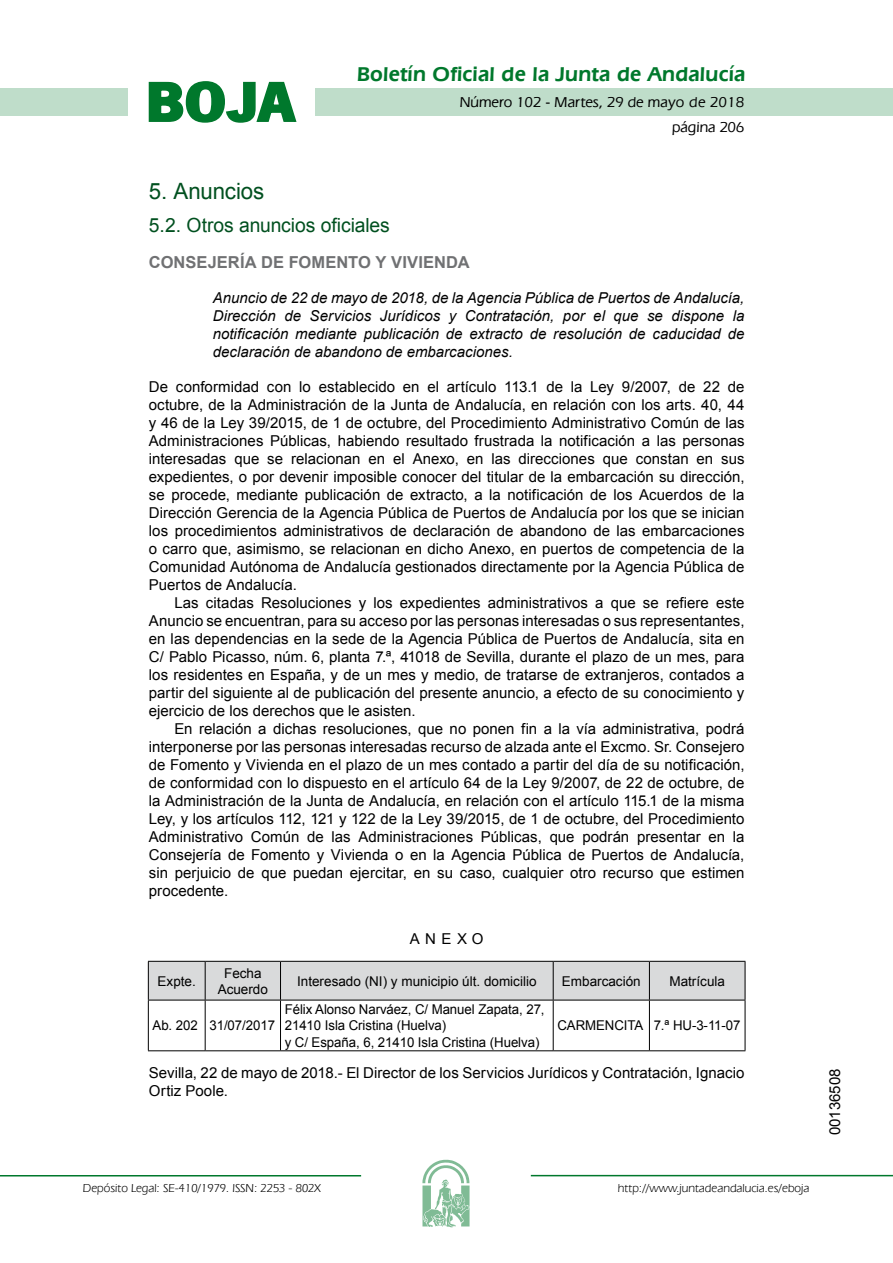
<style>
.page{position:relative;width:893px;height:1263px;background:#fff}
.page>*{position:absolute;margin:0;border:0;box-sizing:border-box;transform-origin:0 0}
.t1{font:700 57.75px "News Got T";color:#00782c;scale:1.14 1}
.t2{font:22.5px "Arial";letter-spacing:-.005em;color:#00501f}
.t3{font:600 21px "Eras IT Cby BT";letter-spacing:.01em;color:#00782c}
.t4{font:19.5px "Arial";letter-spacing:-.005em;color:#00501f}
.t5{font:700 16.5px "Arial";letter-spacing:.005em;color:#707173}
.t6{font:15px/18px "Arial";color:#000;text-align:justify}
.t7{font:italic 15px/18px "Arial";color:#000;text-align:justify}
.t8{font:500 15px/24.5px "Eras IT Cby BT";color:#000;text-align:right}
.t9{font:13.5px/16.2px "Arial";letter-spacing:-.005em;color:#000;text-align:center}
.t10{font:12px "Eras IT Cby BT";color:#000}
</style>
<div class="page">
<div style="left:315px;top:88px;width:577px;height:28px;background:#bfddca"></div>
<div style="left:0;top:88px;width:128px;height:28px;background:#bfddca"></div>
<hr style="left:0;top:1175px;width:361px;height:2px;background:#00782c">
<svg style="left:422px;top:1159px;width:47px;height:68px"></svg>
<hr style="left:531px;top:1175px;width:361px;height:1px;background:#00782c">
<svg style="left:148px;top:81px;width:149px;height:42px"></svg>
<div style="left:149px;top:962px;width:595px;height:38px;background:#d9dadb"></div>
<hr style="left:148px;top:961px;width:57px;height:1px;background:#000">
<hr style="left:148px;top:962px;width:1px;height:38px;background:#000">
<hr style="left:205px;top:961px;width:75px;height:1px;background:#000">
<hr style="left:205px;top:962px;width:1px;height:38px;background:#000">
<hr style="left:280px;top:961px;width:273px;height:1px;background:#000">
<hr style="left:280px;top:962px;width:1px;height:38px;background:#000">
<hr style="left:553px;top:961px;width:96px;height:1px;background:#000">
<hr style="left:553px;top:962px;width:1px;height:38px;background:#000">
<hr style="left:649px;top:961px;width:96px;height:1px;background:#000">
<hr style="left:649px;top:962px;width:1px;height:38px;background:#000">
<hr style="left:744px;top:962px;width:1px;height:38px;background:#000">
<hr style="left:148px;top:1000px;width:57px;height:1px;background:#000">
<hr style="left:148px;top:1000px;width:1px;height:50px;background:#000">
<hr style="left:205px;top:1000px;width:75px;height:1px;background:#000">
<hr style="left:205px;top:1000px;width:1px;height:50px;background:#000">
<hr style="left:280px;top:1000px;width:273px;height:1px;background:#000">
<hr style="left:280px;top:1000px;width:1px;height:50px;background:#000">
<hr style="left:553px;top:1000px;width:96px;height:1px;background:#000">
<hr style="left:553px;top:1000px;width:1px;height:50px;background:#000">
<hr style="left:649px;top:1000px;width:96px;height:1px;background:#000">
<hr style="left:649px;top:1000px;width:1px;height:50px;background:#000">
<hr style="left:744px;top:1000px;width:1px;height:50px;background:#000">
<hr style="left:148px;top:1050px;width:57px;height:1px;background:#000">
<hr style="left:205px;top:1050px;width:75px;height:1px;background:#000">
<hr style="left:280px;top:1050px;width:273px;height:1px;background:#000">
<hr style="left:553px;top:1050px;width:96px;height:1px;background:#000">
<hr style="left:649px;top:1050px;width:96px;height:1px;background:#000">
<h1 class="t1" style="left:145px;top:68px;width:133px">BOJA</h1>
<h3 class="t3" style="left:357px;top:62px;width:390px">Boletín Oficial de la Junta de Andalucía</h3>
<p class="t8" style="left:460px;top:90px;width:286px">Número 102 - Martes, 29 de mayo de 2018 página 206</p>
<h2 class="t2" style="left:149px;top:177px;width:117px">5. Anuncios</h2>
<h3 class="t4" style="left:149px;top:212px;width:242px">5.2. Otros anuncios oficiales</h3>
<p class="t5" style="left:149px;top:251px;width:322px">CONSEJERÍA DE FOMENTO Y VIVIENDA</p>
<p class="t7" style="left:213px;top:289px;width:533px">Anuncio de 22 de mayo de 2018, de la Agencia Pública de Puertos de Andalucía, Dirección de Servicios Jurídicos y Contratación, por el que se dispone la notificación mediante publicación de extracto de resolución de caducidad de declaración de abandono de embarcaciones.</p>
<p class="t6" style="left:149px;top:378px;width:597px">De conformidad con lo establecido en el artículo 113.1 de la Ley 9/2007, de 22 de octubre, de la Administración de la Junta de Andalucía, en relación con los arts. 40, 44 y 46 de la Ley 39/2015, de 1 de octubre, del Procedimiento Administrativo Común de las Administraciones Públicas, habiendo resultado frustrada la notificación a las personas interesadas que se relacionan en el Anexo, en las direcciones que constan en sus expedientes, o por devenir imposible conocer del titular de la embarcación su dirección, se procede, mediante publicación de extracto, a la notificación de los Acuerdos de la Dirección Gerencia de la Agencia Pública de Puertos de Andalucía por los que se inician los procedimientos administrativos de declaración de abandono de las embarcaciones o carro que, asimismo, se relacionan en dicho Anexo, en puertos de competencia de la Comunidad Autónoma de Andalucía gestionados directamente por la Agencia Pública de Puertos de Andalucía.</p>
<p class="t6" style="left:149px;top:594px;width:597px;text-indent:26px">Las citadas Resoluciones y los expedientes administrativos a que se refiere este Anuncio se encuentran, para su acceso por las personas interesadas o sus representantes, en las dependencias en la sede de la Agencia Pública de Puertos de Andalucía, sita en C/ Pablo Picasso, núm. 6, planta 7.ª, 41018 de Sevilla, durante el plazo de un mes, para los residentes en España, y de un mes y medio, de tratarse de extranjeros, contados a partir del siguiente al de publicación del presente anuncio, a efecto de su conocimiento y ejercicio de los derechos que le asisten.</p>
<p class="t6" style="left:149px;top:720px;width:597px;text-indent:26px">En relación a dichas resoluciones, que no ponen fin a la vía administrativa, podrá interponerse por las personas interesadas recurso de alzada ante el Excmo. Sr. Consejero de Fomento y Vivienda en el plazo de un mes contado a partir del día de su notificación, de conformidad con lo dispuesto en el artículo 64 de la Ley 9/2007, de 22 de octubre, de la Administración de la Junta de Andalucía, en relación con el artículo 115.1 de la misma Ley, y los artículos 112, 121 y 122 de la Ley 39/2015, de 1 de octubre, del Procedimiento Administrativo Común de las Administraciones Públicas, que podrán presentar en la Consejería de Fomento y Vivienda o en la Agencia Pública de Puertos de Andalucía, sin perjuicio de que puedan ejercitar, en su caso, cualquier otro recurso que estimen procedente.</p>
<p class="t6" style="left:410px;top:930px;width:75px">ANEXO</p>
<p class="t9" style="left:158px;top:973px;width:40px">Expte.</p>
<p class="t9" style="left:218px;top:965px;width:52px">Fecha<br>Acuerdo</p>
<p class="t9" style="left:297px;top:973px;width:241px">Interesado (NI) y municipio últ. domicilio</p>
<p class="t9" style="left:562px;top:973px;width:80px">Embarcación</p>
<p class="t9" style="left:669px;top:973px;width:57px">Matrícula</p>
<p class="t9" style="left:153px;top:1018px;width:124px">Ab. 202 31/07/2017</p>
<p class="t9" style="left:285px;top:1001px;width:261px;text-align:left">Félix Alonso Narváez, C/ Manuel Zapata, 27,<br>21410 Isla Cristina (Huelva)<br>y C/ España, 6, 21410 Isla Cristina (Huelva)</p>
<p class="t9" style="left:557px;top:1018px;width:185px">CARMENCITA 7.ª HU-3-11-07</p>
<p class="t6" style="left:149px;top:1064px;width:597px">Sevilla, 22 de mayo de 2018.- El Director de los Servicios Jurídicos y Contratación, Ignacio<br>Ortiz Poole.</p>
<p class="t6" style="left:826px;top:1135px;width:68px;rotate:-90deg">00136508</p>
<p class="t10" style="left:83px;top:1181px;width:239px">Depósito Legal: SE-410/1979. ISSN: 2253 - 802X</p>
<p class="t10" style="left:618px;top:1181px;width:193px">http://www.juntadeandalucia.es/eboja</p>
</div>
